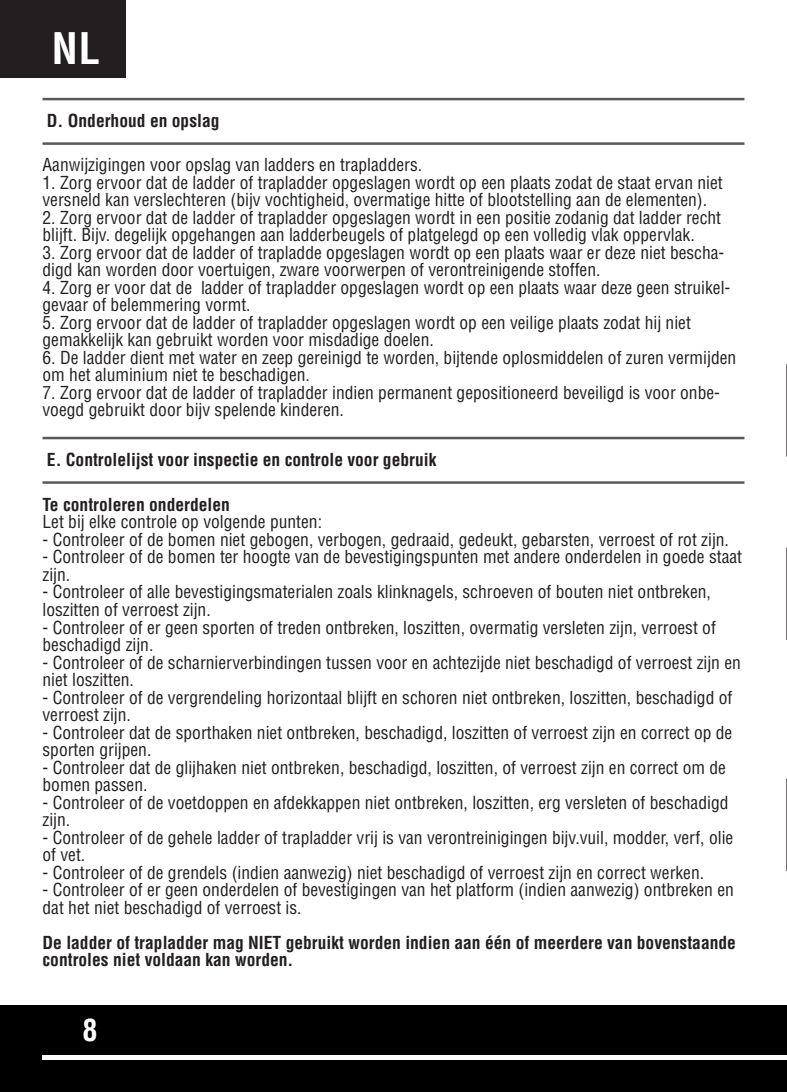
<style>
.page{position:relative;width:787px;height:1092px;background:#fff}
.page>*{position:absolute;margin:0;border:0;box-sizing:border-box;transform-origin:0 0}
.t1{font:700 condensed 42.5px "Helvetica LT Std";color:#fff}
.t2{font:700 condensed 30px "Helvetica LT Std";color:#fff}
.t3{font:condensed 17.5px/17.5px "Helvetica LT Std";color:#231f20}
.t4{font:700 condensed 17.5px/17.5px "Helvetica LT Std";color:#231f20}
</style>
<div class="page">
<div style="left:0;top:1005px;width:787px;height:86px;background:#000001"></div>
<hr style="left:43px;top:1055px;width:744px;height:4px;background:#fff">
<div style="left:0;top:0;width:126px;height:78px;background:#231f20"></div>
<hr style="left:43px;top:98px;width:701px;height:2px;background:#57585a">
<hr style="left:43px;top:142px;width:701px;height:3px;background:#57585a">
<hr style="left:43px;top:437px;width:701px;height:2px;background:#57585a">
<hr style="left:43px;top:481px;width:701px;height:3px;background:#57585a">
<svg style="left:786px;top:364px;width:1px;height:92px"></svg>
<svg style="left:786px;top:547px;width:1px;height:93px"></svg>
<svg style="left:786px;top:778px;width:1px;height:93px"></svg>
<h1 class="t1" style="left:52px;top:22px;width:50px">NL</h1>
<p class="t4" style="left:47px;top:112px;width:174px">D. Onderhoud en opslag</p>
<p class="t3" style="left:43px;top:156px;width:381px">Aanwijzigingen voor opslag van ladders en trapladders.</p>
<p class="t3" style="left:43px;top:173px;width:681px">1. Zorg ervoor dat de ladder of trapladder opgeslagen wordt op een plaats zodat de staat ervan niet versneld kan verslechteren (bijv vochtigheid, overmatige hitte of blootstelling aan de elementen).</p>
<p class="t3" style="left:43px;top:208px;width:680px">2. Zorg ervoor dat de ladder of trapladder opgeslagen wordt in een positie zodanig dat ladder recht blijft. Bijv. degelijk opgehangen aan ladderbeugels of platgelegd op een volledig vlak oppervlak.</p>
<p class="t3" style="left:43px;top:243px;width:683px">3. Zorg ervoor dat de ladder of trapladde opgeslagen wordt op een plaats waar er deze niet bescha&shy;digd kan worden door voertuigen, zware voorwerpen of verontreinigende stoffen.</p>
<p class="t3" style="left:43px;top:278px;width:689px">4. Zorg er voor dat de ladder of trapladder opgeslagen wordt op een plaats waar deze geen struikel&shy;gevaar of belemmering vormt.</p>
<p class="t3" style="left:43px;top:313px;width:650px">5. Zorg ervoor dat de ladder of trapladder opgeslagen wordt op een veilige plaats zodat hij niet gemakkelijk kan gebruikt worden voor misdadige doelen.</p>
<p class="t3" style="left:43px;top:348px;width:695px">6. De ladder dient met water en zeep gereinigd te worden, bijtende oplosmiddelen of zuren vermijden om het aluminium niet te beschadigen.</p>
<p class="t3" style="left:43px;top:383px;width:679px">7. Zorg ervoor dat de ladder of trapladder indien permanent gepositioneerd beveiligd is voor onbe&shy;voegd gebruikt door bijv spelende kinderen.</p>
<p class="t4" style="left:47px;top:450px;width:391px">E. Controlelijst voor inspectie en controle voor gebruik</p>
<p class="t4" style="left:43px;top:495px;width:189px">Te controleren onderdelen</p>
<p class="t3" style="left:43px;top:513px;width:281px">Let bij elke controle op volgende punten:</p>
<p class="t3" style="left:43px;top:530px;width:688px">- Controleer of de bomen niet gebogen, verbogen, gedraaid, gedeukt, gebarsten, verroest of rot zijn.</p>
<p class="t3" style="left:43px;top:548px;width:701px">- Controleer of de bomen ter hoogte van de bevestigingspunten met andere onderdelen in goede staat zijn.</p>
<p class="t3" style="left:43px;top:583px;width:670px">- Controleer of alle bevestigingsmaterialen zoals klinknagels, schroeven of bouten niet ontbreken, loszitten of verroest zijn.</p>
<p class="t3" style="left:43px;top:618px;width:675px">- Controleer of er geen sporten of treden ontbreken, loszitten, overmatig versleten zijn, verroest of beschadigd zijn.</p>
<p class="t3" style="left:43px;top:653px;width:700px">- Controleer of de scharnierverbindingen tussen voor en achtezijde niet beschadigd of verroest zijn en niet loszitten.</p>
<p class="t3" style="left:43px;top:688px;width:691px">- Controleer of de vergrendeling horizontaal blijft en schoren niet ontbreken, loszitten, beschadigd of verroest zijn.</p>
<p class="t3" style="left:43px;top:723px;width:691px">- Controleer dat de sporthaken niet ontbreken, beschadigd, loszitten of verroest zijn en correct op de sporten grijpen.</p>
<p class="t3" style="left:43px;top:758px;width:685px">- Controleer dat de glijhaken niet ontbreken, beschadigd, loszitten, of verroest zijn en correct om de bomen passen.</p>
<p class="t3" style="left:43px;top:793px;width:687px">- Controleer of de voetdoppen en afdekkappen niet ontbreken, loszitten, erg versleten of beschadigd zijn.</p>
<p class="t3" style="left:43px;top:828px;width:692px">- Controleer of de gehele ladder of trapladder vrij is van verontreinigingen bijv.vuil, modder, verf, olie of vet.</p>
<p class="t3" style="left:43px;top:863px;width:663px">- Controleer of de grendels (indien aanwezig) niet beschadigd of verroest zijn en correct werken.</p>
<p class="t3" style="left:43px;top:880px;width:693px">- Controleer of er geen onderdelen of bevestigingen van het platform (indien aanwezig) ontbreken en dat het niet beschadigd of verroest is.</p>
<p class="t4" style="left:43px;top:933px;width:695px">De ladder of trapladder mag NIET gebruikt worden indien aan één of meerdere van bovenstaande controles niet voldaan kan worden.</p>
<h2 class="t2" style="left:82px;top:1011px;width:16px">8</h2>
</div>
